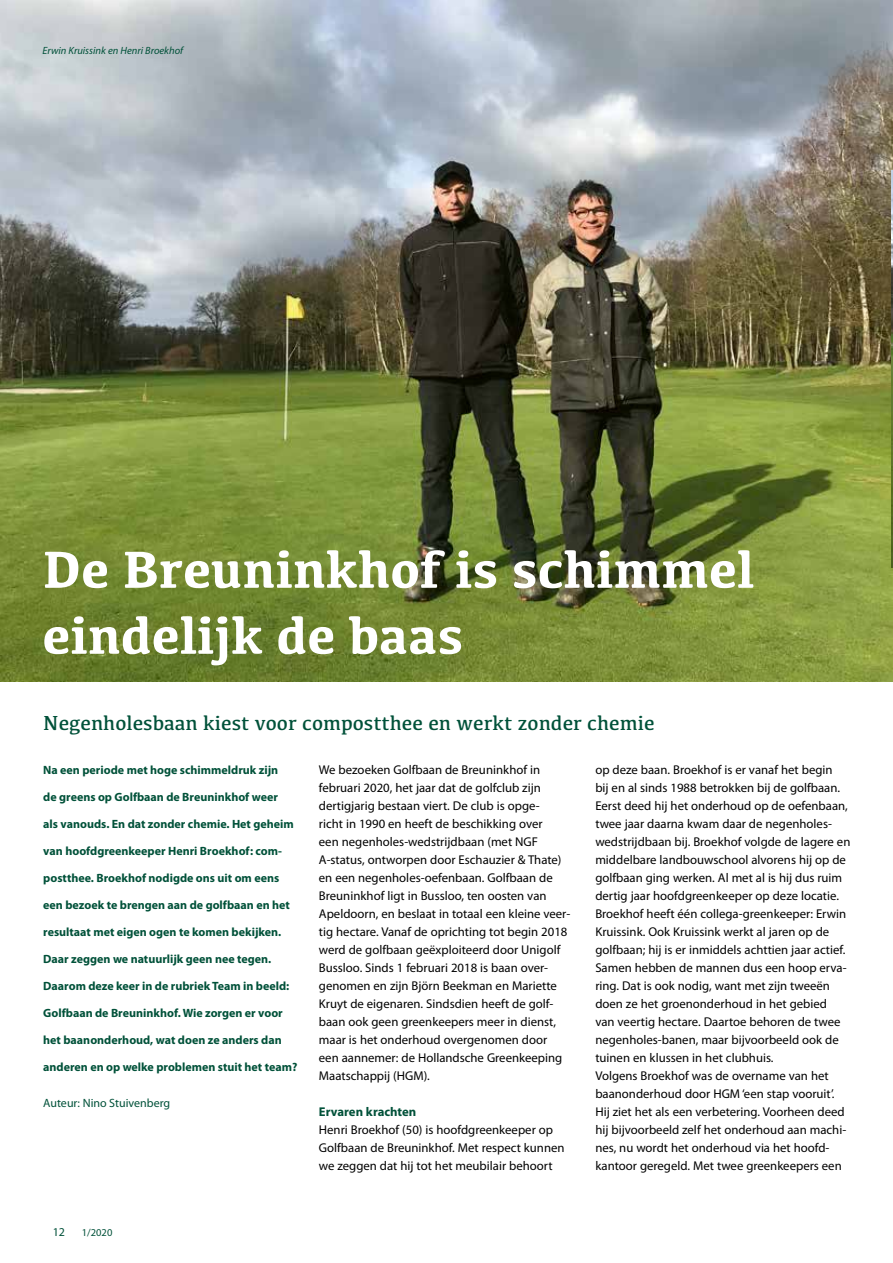
<style>
.page{position:relative;width:893px;height:1263px;background:#fff}
.page>*{position:absolute;margin:0;border:0;box-sizing:border-box;transform-origin:0 0}
.t1{font:700 54px/66px "Kefa";color:#fff}
.t2{font:21px "Kefa";color:#005139}
.t3{font:12.75px/18px "Myriad Pro";color:#000}
.t4{font:700 12.75px "Myriad Pro";color:#005139}
.t5{font:700 12px "Myriad Pro";color:#005139}
.t6{font:12px "Myriad Pro";color:#005139}
.t7{font:italic 10.5px "Myriad Pro";color:#005139}
.t8{font:10.5px "Myriad Pro";color:#005139}
</style>
<div class="page">
<img style="left:0;top:0;width:893px;height:681px">
<img style="left:892px;top:170px;width:1px;height:398px">
<p class="t7" style="left:43px;top:44px;width:142px">Erwin Kruissink en Henri Broekhof</p>
<h1 class="t1" style="left:43px;top:534px;width:713px">De Breuninkhof is schimmel eindelijk de baas</h1>
<h2 class="t2" style="left:43px;top:710px;width:613px">Negenholesbaan kiest voor compostthee en werkt zonder chemie</h2>
<p class="t5" style="left:43px;top:762px;width:236px">Na een periode met hoge schimmeldruk zijn</p>
<p class="t5" style="left:43px;top:789px;width:236px">de greens op Golfbaan de Breuninkhof weer</p>
<p class="t5" style="left:43px;top:816px;width:252px">als vanouds. En dat zonder chemie. Het geheim</p>
<p class="t5" style="left:43px;top:843px;width:240px">van hoofdgreenkeeper Henri Broekhof: com-</p>
<p class="t5" style="left:43px;top:870px;width:237px">postthee. Broekhof nodigde ons uit om eens</p>
<p class="t5" style="left:43px;top:897px;width:248px">een bezoek te brengen aan de golfbaan en het</p>
<p class="t5" style="left:43px;top:924px;width:240px">resultaat met eigen ogen te komen bekijken.</p>
<p class="t5" style="left:43px;top:951px;width:230px">Daar zeggen we natuurlijk geen nee tegen.</p>
<p class="t5" style="left:43px;top:978px;width:248px">Daarom deze keer in de rubriek Team in beeld:</p>
<p class="t5" style="left:43px;top:1005px;width:241px">Golfbaan de Breuninkhof. Wie zorgen er voor</p>
<p class="t5" style="left:43px;top:1032px;width:240px">het baanonderhoud, wat doen ze anders dan</p>
<p class="t5" style="left:43px;top:1059px;width:256px">anderen en op welke problemen stuit het team?</p>
<p class="t6" style="left:43px;top:1096px;width:128px">Auteur: Nino Stuivenberg</p>
<p class="t3" style="left:319px;top:761px;width:253px">We bezoeken Golfbaan de Breuninkhof in februari 2020, het jaar dat de golfclub zijn dertigjarig bestaan viert. De club is opge-<br>richt in 1990 en heeft de beschikking over<br>een negenholes-wedstrijdbaan (met NGF A-status, ontworpen door Eschauzier &amp; Thate) en een negenholes-oefenbaan. Golfbaan de Breuninkhof ligt in Bussloo, ten oosten van Apeldoorn, en beslaat in totaal een kleine veer&shy;tig hectare. Vanaf de oprichting tot begin 2018 werd de golfbaan geëxploiteerd door Unigolf Bussloo. Sinds 1 februari 2018 is baan over&shy;genomen en zijn Björn Beekman en Mariette Kruyt de eigenaren. Sindsdien heeft de golf&shy;baan ook geen greenkeepers meer in dienst, maar is het onderhoud overgenomen door<br>een aannemer: de Hollandsche Greenkeeping Maatschappij (HGM).</p>
<p class="t4" style="left:319px;top:1103px;width:99px">Ervaren krachten</p>
<p class="t3" style="left:319px;top:1121px;width:247px">Henri Broekhof (50) is hoofdgreenkeeper op<br>Golfbaan de Breuninkhof. Met respect kunnen we zeggen dat hij tot het meubilair behoort</p>
<p class="t3" style="left:595px;top:761px;width:257px">op deze baan. Broekhof is er vanaf het begin<br>bij en al sinds 1988 betrokken bij de golfbaan.<br>Eerst deed hij het onderhoud op de oefenbaan, twee jaar daarna kwam daar de negenholes&shy;wedstrijdbaan bij. Broekhof volgde de lagere en middelbare landbouwschool alvorens hij op de golfbaan ging werken. Al met al is hij dus ruim dertig jaar hoofdgreenkeeper op deze locatie.<br>Broekhof heeft één collega-greenkeeper: Erwin Kruissink. Ook Kruissink werkt al jaren op de golfbaan; hij is er inmiddels achttien jaar actief.<br>Samen hebben de mannen dus een hoop erva&shy;ring. Dat is ook nodig, want met zijn tweeën doen ze het groenonderhoud in het gebied<br>van veertig hectare. Daartoe behoren de twee negenholes-banen, maar bijvoorbeeld ook de tuinen en klussen in het clubhuis.<br>Volgens Broekhof was de overname van het baanonderhoud door HGM ‘een stap vooruit’.<br>Hij ziet het als een verbetering. Voorheen deed hij bijvoorbeeld zelf het onderhoud aan machi&shy;nes, nu wordt het onderhoud via het hoofd&shy;kantoor geregeld. Met twee greenkeepers een</p>
<p class="t6" style="left:53px;top:1224px;width:14px">12</p>
<p class="t8" style="left:82px;top:1226px;width:32px">1/2020</p>
</div>
